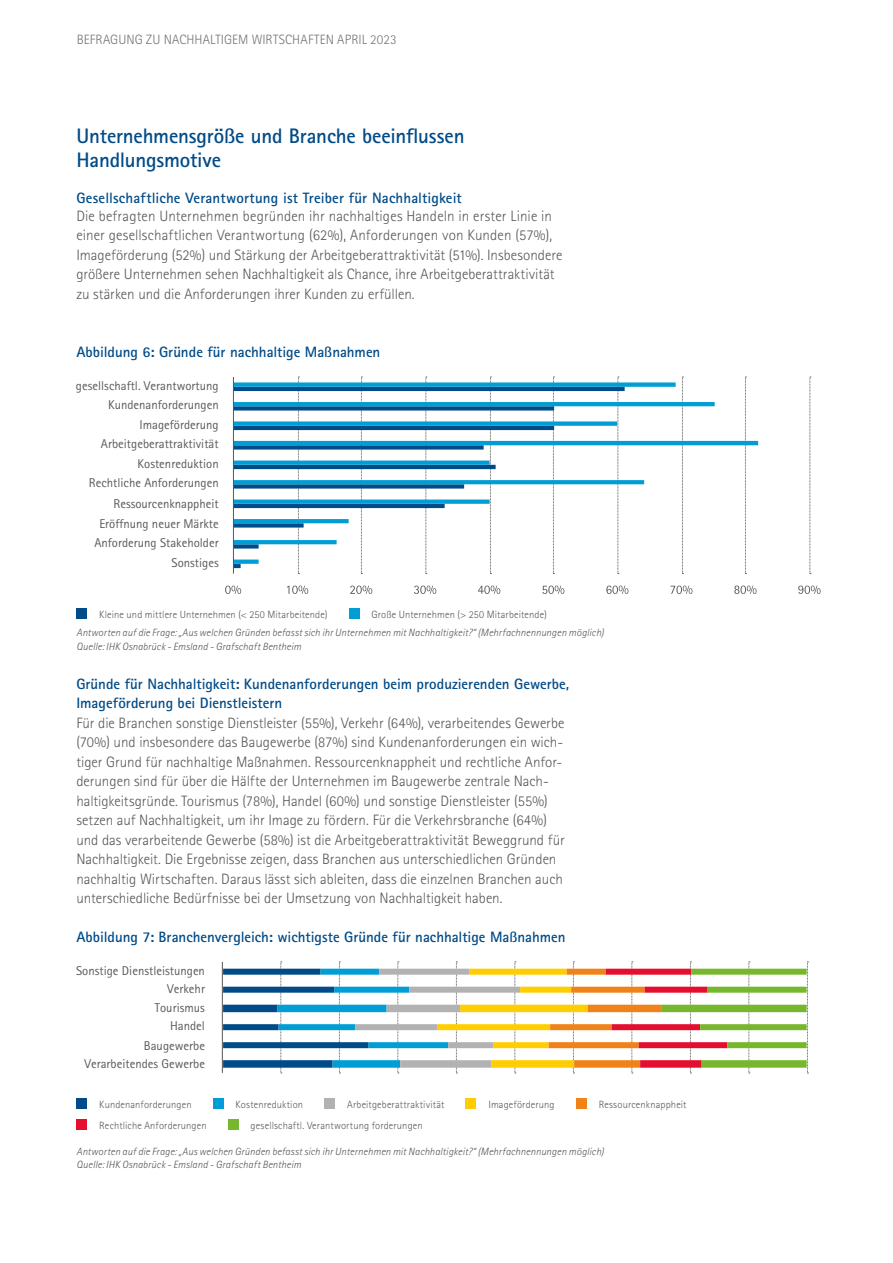
<style>
.page{position:relative;width:893px;height:1263px;background:#fff}
.page>*{position:absolute;margin:0;border:0;box-sizing:border-box;transform-origin:0 0}
.t1{font:700 21px/24px "Rotis Sans Serif Std";letter-spacing:-.01em;color:#004b88}
.t2{font:300 15px/19.5px "Rotis Sans Serif Std";color:#575756}
.t3{font:700 15px/19.5px "Rotis Sans Serif Std";color:#004b88}
.t4{font:300 13.5px "Rotis Sans Serif Std";letter-spacing:.005em;color:#757474}
.t5{font:12.75px "Rotis Sans Serif Std";color:#5a5a5a}
.t6{font:italic 300 10.5px/13.5px "Rotis Sans Serif Std";letter-spacing:.01em;color:#575756}
.t7{font:300 10.5px "Rotis Sans Serif Std";letter-spacing:.015em;color:#575756}
</style>
<div class="page">
<div style="left:324px;top:1098px;width:11px;height:11px;background:#b3b2b2"></div>
<div style="left:77px;top:1119px;width:10px;height:10px;background:#e40e2e"></div>
<div style="left:228px;top:1119px;width:10px;height:10px;background:#76b72d"></div>
<div style="left:213px;top:1098px;width:10px;height:11px;background:#009ed4"></div>
<div style="left:576px;top:1098px;width:11px;height:11px;background:#f0821a"></div>
<div style="left:77px;top:1098px;width:10px;height:11px;background:#004b88"></div>
<div style="left:466px;top:1098px;width:10px;height:11px;background:#ffce00"></div>
<svg style="left:810px;top:377px;width:1px;height:197px"></svg>
<svg style="left:745px;top:377px;width:1px;height:197px"></svg>
<svg style="left:682px;top:377px;width:1px;height:197px"></svg>
<svg style="left:618px;top:377px;width:1px;height:197px"></svg>
<svg style="left:553px;top:377px;width:1px;height:197px"></svg>
<svg style="left:490px;top:377px;width:1px;height:197px"></svg>
<svg style="left:426px;top:377px;width:1px;height:197px"></svg>
<svg style="left:361px;top:377px;width:1px;height:197px"></svg>
<svg style="left:298px;top:377px;width:1px;height:197px"></svg>
<hr style="left:233px;top:387px;width:392px;height:4px;background:#004b88">
<svg style="left:234px;top:406px;width:320px;height:4px"></svg>
<hr style="left:233px;top:426px;width:321px;height:4px;background:#004b88">
<div style="left:233px;top:445px;width:251px;height:5px;background:#004b88"></div>
<hr style="left:233px;top:465px;width:263px;height:4px;background:#004b88">
<div style="left:233px;top:484px;width:231px;height:5px;background:#004b88"></div>
<hr style="left:233px;top:504px;width:212px;height:4px;background:#004b88">
<svg style="left:234px;top:523px;width:70px;height:4px"></svg>
<div style="left:233px;top:544px;width:26px;height:5px;background:#004b88"></div>
<svg style="left:234px;top:564px;width:7px;height:4px"></svg>
<div style="left:233px;top:382px;width:443px;height:5px;background:#009ed4"></div>
<hr style="left:233px;top:402px;width:482px;height:4px;background:#009ed4">
<div style="left:233px;top:421px;width:384px;height:5px;background:#009ed4"></div>
<hr style="left:233px;top:441px;width:525px;height:4px;background:#009ed4">
<div style="left:233px;top:460px;width:257px;height:5px;background:#009ed4"></div>
<svg style="left:234px;top:480px;width:410px;height:4px;background:#06a0d4"></svg>
<div style="left:233px;top:499px;width:257px;height:5px;background:#009ed4"></div>
<svg style="left:234px;top:519px;width:115px;height:4px"></svg>
<svg style="left:234px;top:540px;width:103px;height:4px"></svg>
<div style="left:233px;top:559px;width:26px;height:5px;background:#009ed4"></div>
<hr style="left:233px;top:377px;width:1px;height:196px;background:#575756">
<svg style="left:225px;top:586px;width:16px;height:8px"></svg>
<svg style="left:287px;top:586px;width:21px;height:8px"></svg>
<svg style="left:350px;top:586px;width:22px;height:8px"></svg>
<svg style="left:414px;top:586px;width:22px;height:8px"></svg>
<svg style="left:478px;top:586px;width:22px;height:8px"></svg>
<svg style="left:542px;top:586px;width:22px;height:8px"></svg>
<svg style="left:606px;top:586px;width:22px;height:8px"></svg>
<svg style="left:670px;top:586px;width:22px;height:8px"></svg>
<svg style="left:734px;top:586px;width:22px;height:8px"></svg>
<svg style="left:798px;top:586px;width:23px;height:8px"></svg>
<div style="left:77px;top:609px;width:10px;height:10px;background:#004b88"></div>
<div style="left:349px;top:609px;width:10px;height:10px;background:#009ed4"></div>
<svg style="left:223px;top:962px;width:585px;height:112px"></svg>
<hr style="left:222px;top:962px;width:1px;height:111px;background:#575756">
<p class="t4" style="left:77px;top:31px;width:321px">BEFRAGUNG ZU NACHHALTIGEM WIRTSCHAFTEN APRIL 2023</p>
<h1 class="t1" style="left:77px;top:123px;width:390px">Unternehmensgröße und Branche beeinflussen<br>Handlungsmotive</h1>
<p class="t3" style="left:76px;top:188px;width:387px">Gesellschaftliche Verantwortung ist Treiber für Nachhaltigkeit</p>
<p class="t2" style="left:76px;top:206px;width:488px">Die befragten Unternehmen begründen ihr nachhaltiges Handeln in erster Linie in einer gesellschaftlichen Verantwortung (62%), Anforderungen von Kunden (57%), Imageförderung (52%) und Stärkung der Arbeitgeberattraktivität (51%). Insbesondere größere Unternehmen sehen Nachhaltigkeit als Chance, ihre Arbeitgeberattraktivität zu stärken und die Anforderungen ihrer Kunden zu erfüllen.</p>
<p class="t3" style="left:77px;top:342px;width:305px">Abbildung 6: Gründe für nachhaltige Maßnahmen</p>
<p class="t5" style="left:76px;top:378px;width:144px">gesellschaftl. Verantwortung</p>
<p class="t5" style="left:108px;top:397px;width:112px">Kundenanforderungen</p>
<p class="t5" style="left:139px;top:417px;width:81px">Imageförderung</p>
<p class="t5" style="left:101px;top:436px;width:119px">Arbeitgeberattraktivität</p>
<p class="t5" style="left:138px;top:456px;width:83px">Kostenreduktion</p>
<p class="t5" style="left:89px;top:475px;width:131px">Rechtliche Anforderungen</p>
<p class="t5" style="left:114px;top:496px;width:107px">Ressourcenknappheit</p>
<p class="t5" style="left:99px;top:516px;width:121px">Eröffnung neuer Märkte</p>
<p class="t5" style="left:94px;top:535px;width:126px">Anforderung Stakeholder</p>
<p class="t5" style="left:172px;top:555px;width:49px">Sonstiges</p>
<p class="t7" style="left:99px;top:609px;width:230px">Kleine und mittlere Unternehmen (&lt; 250 Mitarbeitende)</p>
<p class="t7" style="left:371px;top:609px;width:177px">Große Unternehmen (&gt; 250 Mitarbeitende)</p>
<p class="t6" style="left:77px;top:626px;width:529px">Antworten auf die Frage: „Aus welchen Gründen befasst sich ihr Unternehmen mit Nachhaltigkeit?“ (Mehrfachnennungen möglich)<br>Quelle: IHK Osnabrück - Emsland - Grafschaft Bentheim</p>
<p class="t3" style="left:76px;top:674px;width:494px">Gründe für Nachhaltigkeit: Kundenanforderungen beim produzierenden Gewerbe,<br>Imageförderung bei Dienstleistern</p>
<p class="t2" style="left:76px;top:713px;width:490px">Für die Branchen sonstige Dienstleister (55%), Verkehr (64%), verarbeitendes Gewerbe (70%) und insbesondere das Baugewerbe (87%) sind Kundenanforderungen ein wich&shy;tiger Grund für nachhaltige Maßnahmen. Ressourcenknappheit und rechtliche Anfor&shy;derungen sind für über die Hälfte der Unternehmen im Baugewerbe zentrale Nach&shy;haltigkeitsgründe. Tourismus (78%), Handel (60%) und sonstige Dienstleister (55%) setzen auf Nachhaltigkeit, um ihr Image zu fördern. Für die Verkehrsbranche (64%) und das verarbeitende Gewerbe (58%) ist die Arbeitgeberattraktivität Beweggrund für Nachhaltigkeit. Die Ergebnisse zeigen, dass Branchen aus unterschiedlichen Gründen nachhaltig Wirtschaften. Daraus lässt sich ableiten, dass die einzelnen Branchen auch unterschiedliche Bedürfnisse bei der Umsetzung von Nachhaltigkeit haben.</p>
<p class="t3" style="left:77px;top:927px;width:491px">Abbildung 7: Branchenvergleich: wichtigste Gründe für nachhaltige Maßnahmen</p>
<p class="t5" style="left:76px;top:963px;width:130px">Sonstige Dienstleistungen</p>
<p class="t5" style="left:167px;top:981px;width:39px">Verkehr</p>
<p class="t5" style="left:155px;top:1000px;width:52px">Tourismus</p>
<p class="t5" style="left:170px;top:1018px;width:36px">Handel</p>
<p class="t5" style="left:144px;top:1038px;width:63px">Baugewerbe</p>
<p class="t5" style="left:84px;top:1056px;width:122px">Verarbeitendes Gewerbe</p>
<p class="t7" style="left:99px;top:1099px;width:94px">Kundenanforderungen</p>
<p class="t7" style="left:236px;top:1099px;width:69px">Kostenreduktion</p>
<p class="t7" style="left:488px;top:1099px;width:68px">Imageförderung</p>
<p class="t7" style="left:599px;top:1099px;width:89px">Ressourcenknappheit</p>
<p class="t7" style="left:347px;top:1099px;width:99px">Arbeitgeberattraktivität</p>
<p class="t7" style="left:99px;top:1119px;width:109px">Rechtliche Anforderungen</p>
<p class="t7" style="left:251px;top:1119px;width:174px">gesellschaftl. Verantwortung forderungen</p>
<p class="t6" style="left:77px;top:1144px;width:529px">Antworten auf die Frage: „Aus welchen Gründen befasst sich ihr Unternehmen mit Nachhaltigkeit?“ (Mehrfachnennungen möglich)<br>Quelle: IHK Osnabrück - Emsland - Grafschaft Bentheim</p>
</div>
